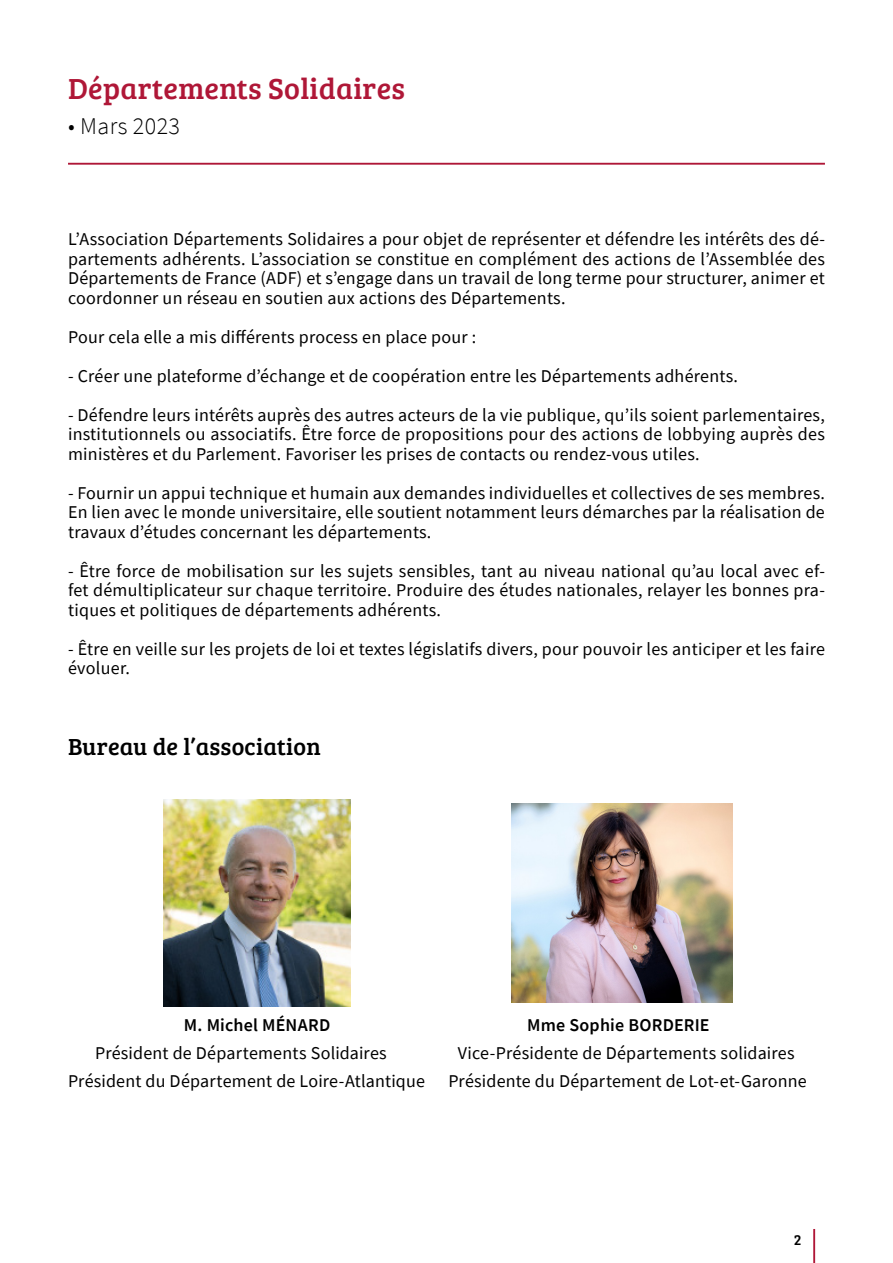
<style>
.page{position:relative;width:893px;height:1263px;background:#fff}
.page>*{position:absolute;margin:0;border:0;box-sizing:border-box;transform-origin:0 0}
.t1{font:30px "Bree Serif";letter-spacing:.01em;color:#af1737}
.t2{font:24px "Bree Serif";letter-spacing:.01em;color:#000}
.t3{font:300 24px "Source Sans Pro";letter-spacing:.015em;color:#000}
.t4{font:18px/19.5px "Source Sans Pro";letter-spacing:.015em;color:#000;text-align:justify}
.t5{font:600 18px "Source Sans Pro";letter-spacing:.01em;color:#000}
.t6{font:15px "Bree Serif";color:#000}
</style>
<div class="page">
<hr style="left:813px;top:1229px;width:2px;height:34px;background:#af1737">
<hr style="left:68px;top:163px;width:757px;height:2px;background:#af1737">
<img style="left:163px;top:800px;width:188px;height:207px">
<img style="left:512px;top:804px;width:221px;height:199px">
<h1 class="t1" style="left:68px;top:67px;width:339px">Départements Solidaires</h1>
<h2 class="t3" style="left:68px;top:111px;width:113px">• Mars 2023</h2>
<p class="t4" style="left:68px;top:229px;width:758px">L’Association Départements Solidaires a pour objet de représenter et défendre les intérêts des dé&shy;partements adhérents. L’association se constitue en complément des actions de l’Assemblée des Départements de France (ADF) et s’engage dans un travail de long terme pour structurer, animer et coordonner un réseau en soutien aux actions des Départements.</p>
<p class="t4" style="left:68px;top:327px;width:410px">Pour cela elle a mis différents process en place pour :</p>
<p class="t4" style="left:68px;top:366px;width:671px">- Créer une plateforme d’échange et de coopération entre les Départements adhérents.</p>
<p class="t4" style="left:68px;top:405px;width:758px">- Défendre leurs intérêts auprès des autres acteurs de la vie publique, qu’ils soient parlementaires, institutionnels ou associatifs. Être force de propositions pour des actions de lobbying auprès des ministères et du Parlement. Favoriser les prises de contacts ou rendez-vous utiles.</p>
<p class="t4" style="left:68px;top:483px;width:758px">- Fournir un appui technique et humain aux demandes individuelles et collectives de ses membres.<br>En lien avec le monde universitaire, elle soutient notamment leurs démarches par la réalisation de travaux d’études concernant les départements.</p>
<p class="t4" style="left:68px;top:561px;width:758px">- Être force de mobilisation sur les sujets sensibles, tant au niveau national qu’au local avec ef&shy;fet démultiplicateur sur chaque territoire. Produire des études nationales, relayer les bonnes pra&shy;tiques et politiques de départements adhérents.</p>
<p class="t4" style="left:68px;top:639px;width:758px">- Être en veille sur les projets de loi et textes législatifs divers, pour pouvoir les anticiper et les faire évoluer.</p>
<h2 class="t2" style="left:68px;top:729px;width:254px">Bureau de l’association</h2>
<p class="t5" style="left:184px;top:1013px;width:148px">M. Michel MÉNARD</p>
<p class="t5" style="left:527px;top:1013px;width:184px">Mme Sophie BORDERIE</p>
<p class="t4" style="left:95px;top:1043px;width:293px">Président de Départements Solidaires</p>
<p class="t4" style="left:458px;top:1043px;width:338px">Vice-Présidente de Départements solidaires</p>
<p class="t4" style="left:68px;top:1071px;width:358px">Président du Département de Loire-Atlantique</p>
<p class="t4" style="left:448px;top:1071px;width:360px">Présidente du Département de Lot-et-Garonne</p>
<p class="t6" style="left:794px;top:1229px;width:9px">2</p>
</div>
